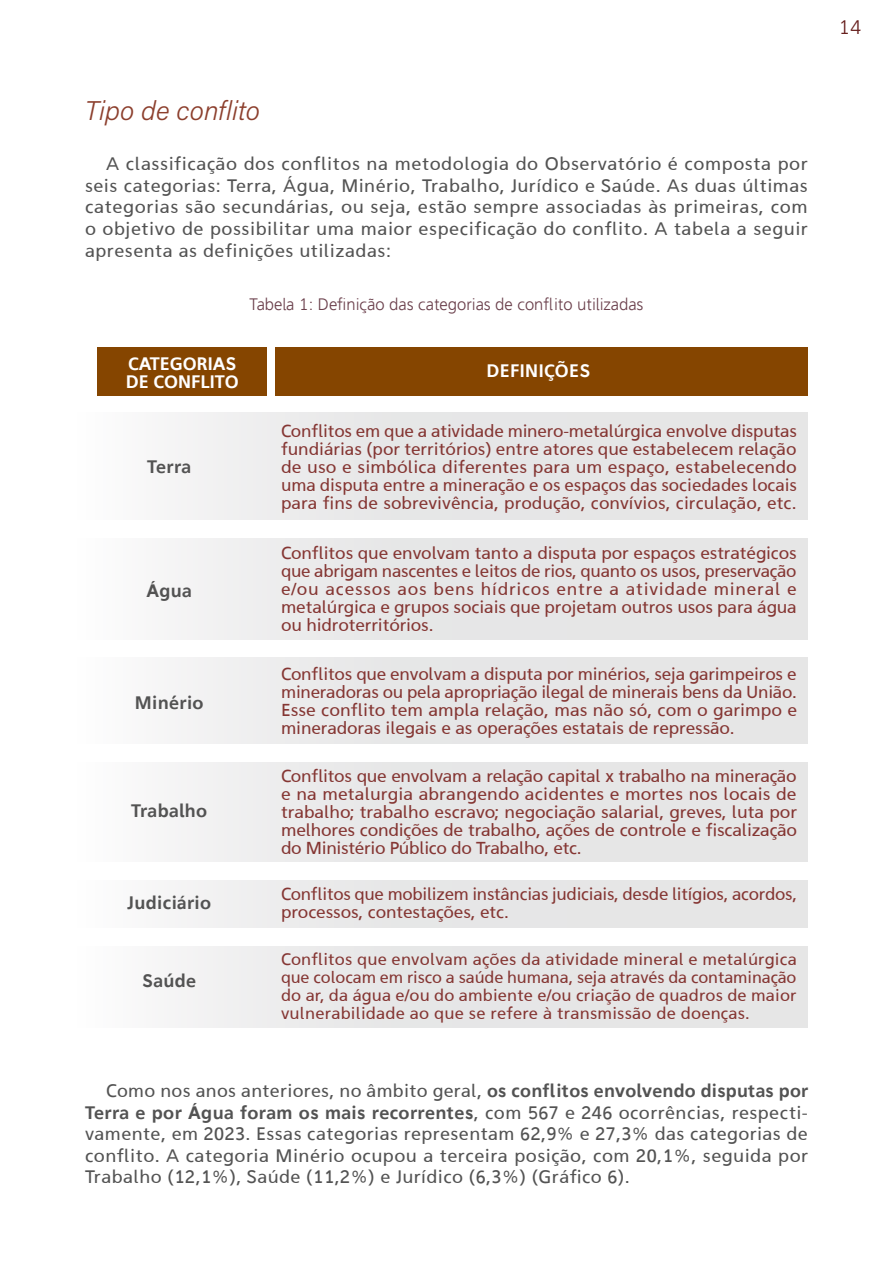
<style>
.page{position:relative;width:893px;height:1263px;background:#fff}
.page>*{position:absolute;margin:0;border:0;box-sizing:border-box;transform-origin:0 0}
.t1{font:italic 300 27px "Acumin Pro";color:#8c3f2d}
.t2{font:19.5px "Agan 45";color:#67201e}
.t3{font:18px/21.6px "Aan 55";letter-spacing:.025em;color:#535353;text-align:justify}
.t4{font:18px "Agan 65";letter-spacing:.02em;color:#535353}
.t5{font:18px/18px "Agan 65";color:#fff}
.t6{font:18px "Agan 65";letter-spacing:.02em;color:#fff}
.t7{font:17.25px/18px "Aan 55";letter-spacing:-.01em;color:#853633;text-align:justify}
.t8{font:16.5px/18px "Aan 55";letter-spacing:.01em;color:#853633;text-align:justify}
.t9{font:16.5px "Agan 45";color:#6b404c}
.s1{font-family:"Agan 65"}
.s2{font-family:"Aan 55"}
</style>
<div class="page">
<div style="left:97px;top:347px;width:170px;height:49px;background:#854500"></div>
<div style="left:276px;top:347px;width:532px;height:49px;background:#854500"></div>
<div style="left:74px;top:412px;width:734px;height:108px;background:linear-gradient(to right,#f5f5f6,#e0e1e1)"></div>
<div style="left:74px;top:539px;width:734px;height:100px;background:linear-gradient(to right,#f5f5f6,#e0e1e1)"></div>
<div style="left:74px;top:658px;width:734px;height:86px;background:linear-gradient(to right,#f5f5f6,#e0e1e1)"></div>
<div style="left:74px;top:763px;width:734px;height:99px;background:linear-gradient(to right,#f5f5f6,#e0e1e1)"></div>
<div style="left:74px;top:881px;width:734px;height:47px;background:linear-gradient(to right,#f5f5f6,#e0e1e1)"></div>
<div style="left:74px;top:947px;width:734px;height:80px;background:linear-gradient(to right,#f5f5f6,#e0e1e1)"></div>
<h1 class="t1" style="left:85px;top:92px;width:176px">Tipo de conflito</h1>
<p class="t3" style="left:85px;top:153px;width:724px;text-indent:21px">A classificação dos conflitos na metodologia do Observatório é composta por seis categorias: Terra, Água, Minério, Trabalho, Jurídico e Saúde. As duas últimas categorias são secundárias, ou seja, estão sempre associadas às primeiras, com o objetivo de possibilitar uma maior especificação do conflito. A tabela a seguir apresenta as definições utilizadas:</p>
<p class="t9" style="left:250px;top:295px;width:395px">Tabela 1: Definição das categorias de conflito utilizadas</p>
<p class="t5" style="left:126px;top:355px;width:115px">CATEGORIAS<br>DE CONFLITO</p>
<p class="t4" style="left:147px;top:456px;width:46px">Terra</p>
<p class="t4" style="left:146px;top:580px;width:47px">Água</p>
<p class="t4" style="left:135px;top:692px;width:70px">Minério</p>
<p class="t4" style="left:131px;top:800px;width:78px">Trabalho</p>
<p class="t4" style="left:127px;top:892px;width:85px">Judiciário</p>
<p class="t4" style="left:142px;top:970px;width:55px">Saúde</p>
<p class="t6" style="left:486px;top:360px;width:105px">DEFINIÇÕES</p>
<p class="t7" style="left:281px;top:422px;width:518px">Conflitos em que a atividade minero-metalúrgica envolve disputas fundiárias (por territórios) entre atores que estabelecem relação de uso e simbólica diferentes para um espaço, estabelecendo uma disputa entre a mineração e os espaços das sociedades locais para fins de sobrevivência, produção, convívios, circulação, etc.</p>
<p class="t7" style="left:281px;top:544px;width:517px">Conflitos que envolvam tanto a disputa por espaços estratégicos que abrigam nascentes e leitos de rios, quanto os usos, preservação e/ou acessos aos bens hídricos entre a atividade mineral e metalúrgica e grupos sociais que projetam outros usos para água ou hidroterritórios.</p>
<p class="t7" style="left:281px;top:665px;width:518px">Conflitos que envolvam a disputa por minérios, seja garimpeiros e mineradoras ou pela apropriação ilegal de minerais bens da União.<br>Esse conflito tem ampla relação, mas não só, com o garimpo e mineradoras ilegais e as operações estatais de repressão.</p>
<p class="t7" style="left:281px;top:767px;width:518px">Conflitos que envolvam a relação capital x trabalho na mineração e na metalurgia abrangendo acidentes e mortes nos locais de trabalho; trabalho escravo; negociação salarial, greves, luta por melhores condições de trabalho, ações de controle e fiscalização do Ministério Público do Trabalho, etc.</p>
<p class="t7" style="left:281px;top:885px;width:518px">Conflitos que mobilizem instâncias judiciais, desde litígios, acordos, processos, contestações, etc.</p>
<p class="t8" style="left:281px;top:951px;width:517px">Conflitos que envolvam ações da atividade mineral e metalúrgica que colocam em risco a saúde humana, seja através da contaminação do ar, da água e/ou do ambiente e/ou criação de quadros de maior vulnerabilidade ao que se refere à transmissão de doenças.</p>
<p class="t3" style="left:106px;top:1080px;width:704px">Como nos anos anteriores, no âmbito geral, <span class="s1">os conflitos envolvendo disputas por</span></p>
<p class="t4" style="left:85px;top:1102px;width:724px">Terra e por Água foram os mais recorrentes<span class="s2">, com 567 e 246 ocorrências, respecti-</span></p>
<p class="t3" style="left:85px;top:1123px;width:725px">vamente, em 2023. Essas categorias representam 62,9% e 27,3% das categorias de conflito. A categoria Minério ocupou a terceira posição, com 20,1%, seguida por Trabalho (12,1%), Saúde (11,2%) e Jurídico (6,3%) (Gráfico 6).</p>
<p class="t2" style="left:839px;top:16px;width:24px">14</p>
</div>
